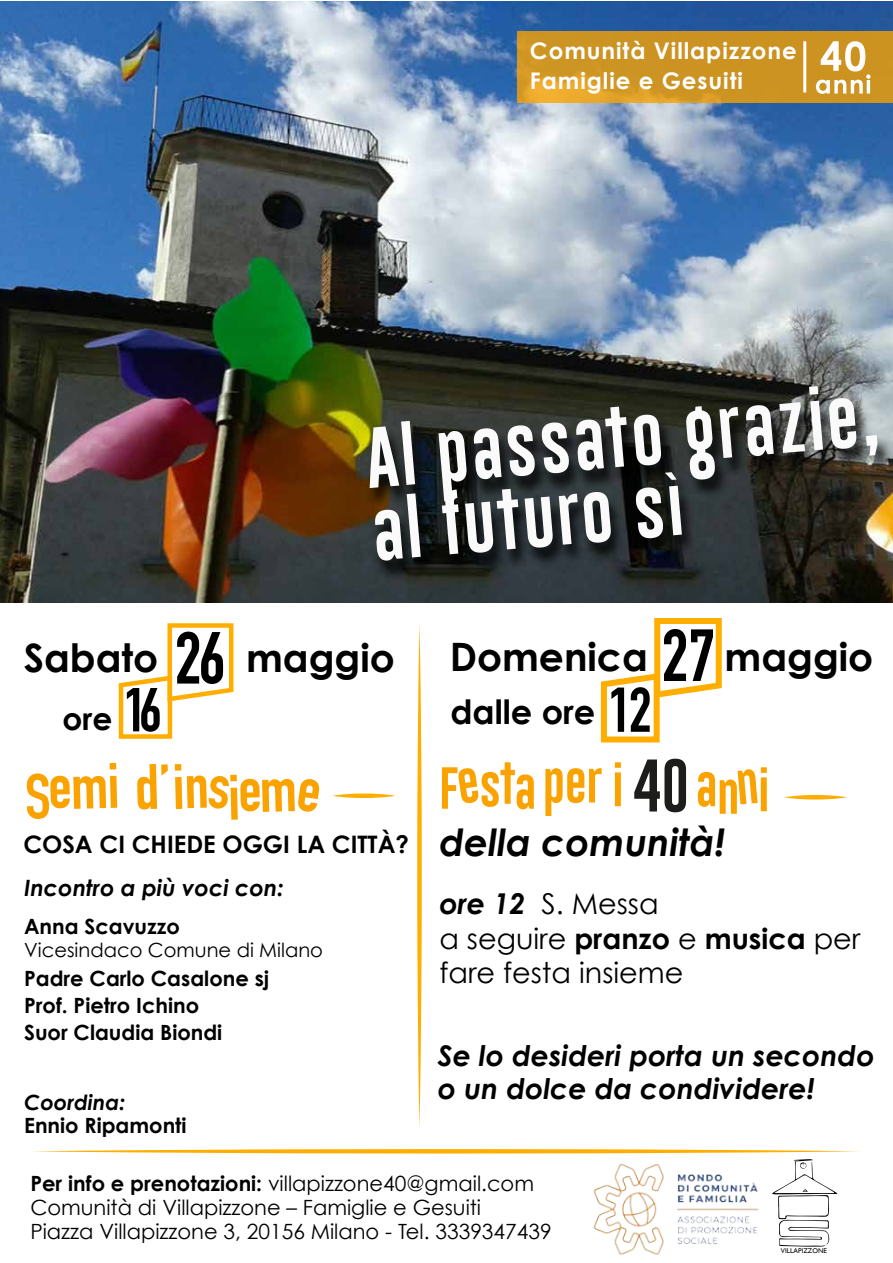
<style>
.page{position:relative;width:893px;height:1263px;background:#fff}
.page>*{position:absolute;margin:0;border:0;box-sizing:border-box;transform-origin:0 0}
.t1{font:62.7px/72.4px "Gobold Lowplus";color:#fafafa}
.t2{font:700 39.15px "Century Gothic";color:#000}
.t3{font:italic 700 37.5px "Century Gothic";color:#000}
.t4{font:700 33.6px "Century Gothic";color:#000}
.t5{font:700 31.2px "Century Gothic";color:#000}
.t6{font:28.65px/34.5px "Century Gothic";color:#000}
.t7{font:italic 700 28.5px/32.1px "Century Gothic";color:#000}
.t8{font:700 24.15px "Century Gothic";color:#000}
.t9{font:700 22.95px/30.2px "Century Gothic";letter-spacing:.04em;color:#fff}
.t10{font:italic 700 22.5px "Century Gothic";color:#000}
.t11{font:21px/24px "Century Gothic";color:#000}
.t12{font:700 21px/27px "Century Gothic";color:#000}
.t13{font:italic 700 21px "Century Gothic";color:#000}
.t14{font:19.5px "Century Gothic";color:#000}
.t15{font:6.9px "Gill Sans";color:#000}
.s1{font-weight:700;font-style:italic}
.s2{font-weight:700}
</style>
<div class="page">
<img style="left:0;top:1px;width:892px;height:602px">
<svg style="left:118px;top:623px;width:116px;height:116px"></svg>
<svg style="left:600px;top:618px;width:122px;height:125px"></svg>
<svg style="left:32px;top:1149px;width:446px;height:4px;background:#ffc343"></svg>
<svg style="left:417px;top:624px;width:5px;height:503px"></svg>
<svg style="left:332px;top:793px;width:63px;height:5px"></svg>
<svg style="left:784px;top:795px;width:63px;height:4px"></svg>
<svg style="left:27px;top:763px;width:90px;height:56px"></svg>
<svg style="left:137px;top:764px;width:31px;height:45px"></svg>
<svg style="left:175px;top:764px;width:144px;height:56px"></svg>
<svg style="left:442px;top:762px;width:92px;height:47px"></svg>
<svg style="left:545px;top:768px;width:57px;height:48px"></svg>
<svg style="left:615px;top:762px;width:6px;height:44px"></svg>
<svg style="left:634px;top:759px;width:52px;height:53px"></svg>
<svg style="left:698px;top:767px;width:69px;height:47px"></svg>
<img style="left:355px;top:378px;width:537px;height:225px">
<svg style="left:517px;top:31px;width:375px;height:72px;background:#d09623"></svg>
<hr style="left:803px;top:41px;width:3px;height:52px;background:#fff">
<svg style="left:816px;top:41px;width:54px;height:53px"></svg>
<img style="left:478px;top:1149px;width:382px;height:106px">
<p class="t9" style="left:530px;top:34px;width:268px">Comunità Villapizzone<br>Famiglie e Gesuiti</p>
<h1 class="t1" style="left:363px;top:428px;width:516px;rotate:-5deg">Al passato grazie, al futuro sì</h1>
<h2 class="t2" style="left:24px;top:633px;width:136px">Sabato</h2>
<h2 class="t2" style="left:246px;top:633px;width:150px">maggio</h2>
<h3 class="t5" style="left:63px;top:699px;width:51px">ore</h3>
<h2 class="t2" style="left:450px;top:632px;width:200px">Domenica</h2>
<h2 class="t2" style="left:725px;top:632px;width:150px">maggio</h2>
<h3 class="t4" style="left:450px;top:690px;width:146px">dalle ore</h3>
<p class="t8" style="left:23px;top:828px;width:387px">COSA CI CHIEDE OGGI LA CITTÀ?</p>
<p class="t10" style="left:24px;top:873px;width:261px">Incontro a più voci con:</p>
<p class="t12" style="left:24px;top:912px;width:157px">Anna Scavuzzo</p>
<p class="t14" style="left:24px;top:938px;width:300px">Vicesindaco Comune di Milano</p>
<p class="t12" style="left:24px;top:964px;width:247px">Padre Carlo Casalone sj<br>Prof. Pietro Ichino<br>Suor Claudia Biondi</p>
<p class="t13" style="left:24px;top:1088px;width:103px">Coordina:</p>
<p class="t12" style="left:24px;top:1112px;width:164px">Ennio Ripamonti</p>
<h3 class="t3" style="left:439px;top:818px;width:287px">della comunità!</h3>
<h3 class="t6" style="left:439px;top:886px;width:423px"><span class="s1">ore 12</span> S. Messa<br>a seguire <span class="s2">pranzo</span> e <span class="s2">musica</span> per fare festa insieme</h3>
<h3 class="t7" style="left:438px;top:1039px;width:438px">Se lo desideri porta un secondo o un dolce da condividere!</h3>
<p class="t11" style="left:30px;top:1170px;width:523px"><span class="s2">Per info e prenotazioni:</span> villapizzone40@gmail.com<br>Comunità di Villapizzone – Famiglie e Gesuiti<br>Piazza Villapizzone 3, 20156 Milano - Tel. 3339347439</p>
<p class="t15" style="left:781px;top:1247px;width:48px">VILLAPIZZONE</p>
</div>
